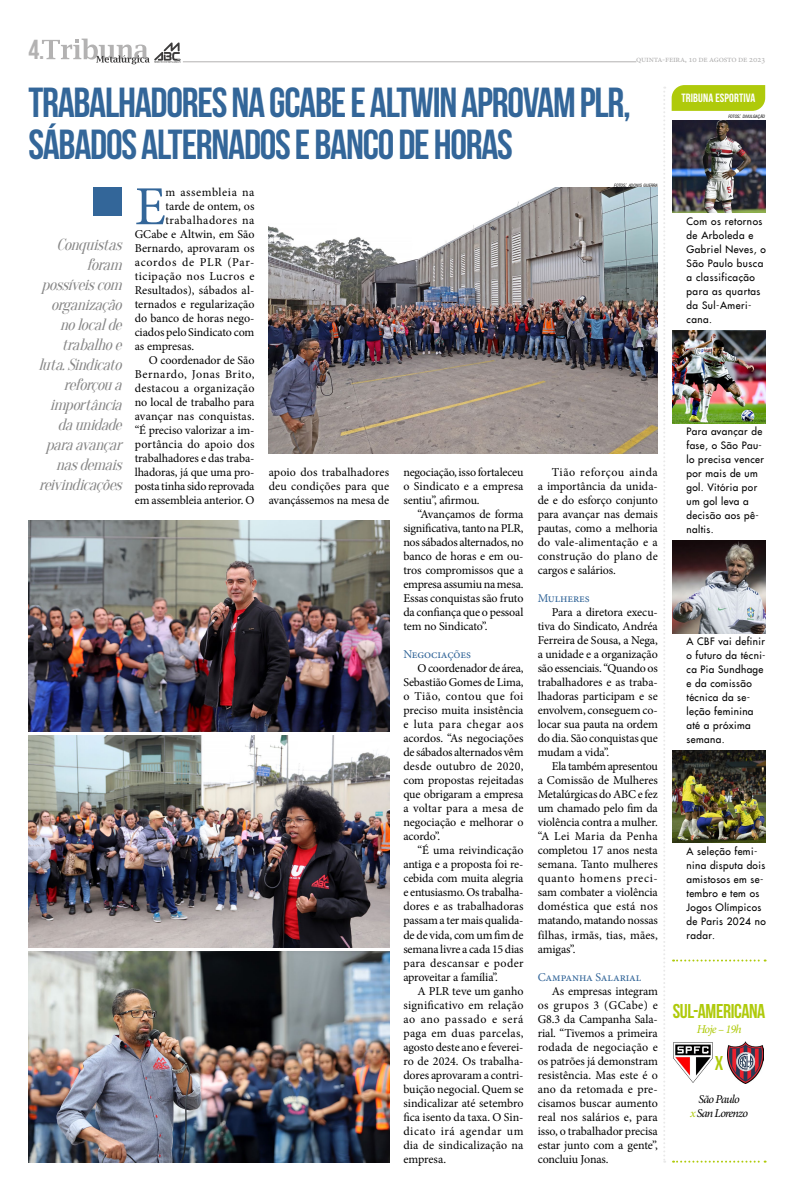
<style>
.page{position:relative;width:794px;height:1191px;background:#fff}
.page>*{position:absolute;margin:0;border:0;box-sizing:border-box;transform-origin:0 0}
.TEXTO{font:55.1px "Minion Pro";color:#369}
.t1{font:42px/42px "Bebas Neue";letter-spacing:-.03em;color:#369}
.TEXTO-2{font:27.5px "Bebas Neue";color:#b3b2b2}
.TEXTO-3{font:20px "Bebas Neue";letter-spacing:-.02em;color:#afca0b}
.TEXTO-4{font:italic 16px/20px "Oranienbaum";color:#878787;text-align:right}
.TEXTO-5{font:12px/14px "Minion Pro";letter-spacing:-.005em;color:#000;text-align:justify}
.TEXTO-6{font:12px "Minion Pro";letter-spacing:-.01em;color:#369}
.TEXTO-7{font:italic 12px "Minion Pro";letter-spacing:-.065em;color:#000}
.t2{font:12px "Bebas Neue";letter-spacing:.01em;color:#fff}
.TEXTO-8{font:italic 12px "Minion Pro";letter-spacing:-.06em;color:#afca0b}
.TEXTO-9{font:10px/14px "Futura";letter-spacing:.04em;color:#000}
.t3{font:9px "Minion Pro";letter-spacing:-.03em;color:#b3b2b2}
.Texto_final_tribu{font:italic condensed 4.4px "Swiss 721 BT";color:#000}
.s1{font-size:6.2px}
.s2{color:#afca0b}
</style>
<div class="page">
<img style="left:28px;top:520px;width:361px;height:211px">
<hr style="left:183px;top:61px;width:453px;height:1px;background:#b3b2b2">
<svg style="left:42px;top:39px;width:138px;height:25px"></svg>
<svg style="left:663px;top:87px;width:2px;height:1075px"></svg>
<svg style="left:671px;top:85px;width:94px;height:26px;background:#b2cc15"></svg>
<img style="left:672px;top:750px;width:93px;height:92px">
<img style="left:672px;top:540px;width:93px;height:93px">
<img style="left:672px;top:330px;width:93px;height:93px">
<img style="left:672px;top:120px;width:93px;height:93px">
<svg style="left:673px;top:1160px;width:92px;height:2px"></svg>
<svg style="left:673px;top:959px;width:92px;height:2px"></svg>
<img style="left:727px;top:1041px;width:36px;height:42px">
<img style="left:673px;top:1042px;width:40px;height:41px">
<img style="left:269px;top:187px;width:389px;height:267px">
<div style="left:93px;top:187px;width:29px;height:29px;background:#369"></div>
<img style="left:28px;top:951px;width:361px;height:211px">
<img style="left:28px;top:736px;width:361px;height:211px">
<p class="TEXTO-2" style="left:28px;top:34px;width:18px">4.</p>
<p class="t3" style="left:636px;top:53px;width:131px">quinta-feira, 10 de agosto de 2023</p>
<p class="t2" style="left:681px;top:92px;width:75px">TRIBUNA ESPORTIVA</p>
<p class="Texto_final_tribu" style="left:728px;top:113px;width:38px">FOTOS<span class="s1">:</span> DIVULGAÇÃO</p>
<p class="t1" style="left:28px;top:81px;width:604px">TRABALHADORES NA GCABE E ALTWIN APROVAM PLR,<br>SÁBADOS ALTERNADOS E BANCO DE HORAS</p>
<p class="TEXTO-4" style="left:39px;top:235px;width:90px">Conquistas foram possíveiscom organização nolocalde trabalhoe luta.Sindicato reforçoua importância daunidade paraavançar nasdemais reivindicações</p>
<p class="TEXTO" style="left:135px;top:170px;width:33px">E</p>
<p class="TEXTO-5" style="left:165px;top:185px;width:91px">m assembleia na</p>
<p class="TEXTO-5" style="left:165px;top:199px;width:91px">tarde de ontem, os</p>
<p class="TEXTO-5" style="left:165px;top:213px;width:91px">trabalhadores na</p>
<p class="TEXTO-5" style="left:135px;top:227px;width:121px">GCabe e Altwin, em São</p>
<p class="TEXTO-5" style="left:135px;top:241px;width:121px">Bernardo, aprovaram os</p>
<p class="TEXTO-5" style="left:135px;top:255px;width:121px">acordos de PLR (Par-</p>
<p class="TEXTO-5" style="left:135px;top:269px;width:121px">ticipação nos Lucros e</p>
<p class="TEXTO-5" style="left:135px;top:283px;width:121px">Resultados), sábados al-</p>
<p class="TEXTO-5" style="left:135px;top:297px;width:121px">ternados e regularização</p>
<p class="TEXTO-5" style="left:135px;top:311px;width:121px">do banco de horas nego-</p>
<p class="TEXTO-5" style="left:135px;top:325px;width:121px">ciados pelo Sindicato com</p>
<p class="TEXTO-5" style="left:135px;top:339px;width:61px">as empresas.</p>
<p class="TEXTO-5" style="left:135px;top:353px;width:121px;text-indent:14px">O coordenador de São Bernardo, Jonas Brito, destacou a organização no local de trabalho para avançar nas conquistas. “É preciso valorizar a im&shy;portância do apoio dos trabalhadores e das traba&shy;lhadoras, já que uma pro&shy;posta tinha sido reprovada em assembleia anterior. O</p>
<p class="Texto_final_tribu" style="left:614px;top:182px;width:45px">FOTOS<span class="s1">:</span> ADONIS GUERRA</p>
<p class="TEXTO-5" style="left:269px;top:465px;width:122px">apoio dos trabalhadores deu condições para que avançássemos na mesa de</p>
<p class="TEXTO-5" style="left:403px;top:465px;width:122px">negociação, isso fortaleceu o Sindicato e a empresa sentiu”, afirmou.</p>
<p class="TEXTO-5" style="left:403px;top:507px;width:122px;text-indent:14px">“Avançamos de forma significativa, tanto na PLR, nos sábados alternados, no banco de horas e em ou&shy;tros compromissos que a empresa assumiu na mesa.<br>Essas conquistas são fruto da confiança que o pessoal tem no Sindicato”.</p>
<p class="TEXTO-6" style="left:403px;top:646px;width:69px">Negociações</p>
<p class="TEXTO-5" style="left:403px;top:661px;width:122px;text-indent:14px">O coordenador de área, Sebastião Gomes de Lima, o Tião, contou que foi preciso muita insistência e luta para chegar aos acordos. “As negociações de sábados alternados vêm desde outubro de 2020, com propostas rejeitadas que obrigaram a empresa a voltar para a mesa de negociação e melhorar o acordo”.</p>
<p class="TEXTO-5" style="left:403px;top:843px;width:122px;text-indent:14px">“É uma reivindicação antiga e a proposta foi re&shy;cebida com muita alegria e entusiasmo. Os trabalha&shy;dores e as trabalhadoras passam a ter mais qualida&shy;de de vida, com um fim de semana livre a cada 15 dias para descansar e poder aproveitar a família”.</p>
<p class="TEXTO-5" style="left:403px;top:983px;width:122px;text-indent:14px">A PLR teve um ganho significativo em relação ao ano passado e será paga em duas parcelas, agosto deste ano e feverei&shy;ro de 2024. Os trabalha&shy;dores aprovaram a contri&shy;buição negocial. Quem se sindicalizar até setembro fica isento da taxa. O Sin&shy;dicato irá agendar um dia de sindicalização na empresa.</p>
<p class="TEXTO-5" style="left:538px;top:465px;width:122px;text-indent:14px">Tião reforçou ainda a importância da unida&shy;de e do esforço conjunto para avançar nas demais pautas, como a melhoria do vale-alimentação e a construção do plano de cargos e salários.</p>
<p class="TEXTO-6" style="left:538px;top:590px;width:54px">Mulheres</p>
<p class="TEXTO-5" style="left:538px;top:605px;width:122px;text-indent:14px">Para a diretora execu&shy;tiva do Sindicato, Andréa Ferreira de Sousa, a Nega, a unidade e a organização são essenciais. “Quando os trabalhadores e as traba&shy;lhadoras participam e se envolvem, conseguem co&shy;locar sua pauta na ordem do dia. São conquistas que mudam a vida”.</p>
<p class="TEXTO-5" style="left:538px;top:759px;width:122px;text-indent:14px">Ela também apresentou a Comissão de Mulheres Metalúrgicas do ABC e fez um chamado pelo fim da violência contra a mulher. “A Lei Maria da Penha completou 17 anos nesta semana. Tanto mulheres quanto homens preci&shy;sam combater a violência doméstica que está nos matando, matando nossas filhas, irmãs, tias, mães, amigas”.</p>
<p class="TEXTO-6" style="left:538px;top:968px;width:105px">Campanha Salarial</p>
<p class="TEXTO-5" style="left:538px;top:983px;width:122px;text-indent:14px">As empresas integram os grupos 3 (GCabe) e G8.3 da Campanha Sala&shy;rial. “Tivemos a primeira rodada de negociação e os patrões já demonstram resistência. Mas este é o ano da retomada e pre&shy;cisamos buscar aumento real nos salários e, para isso, o trabalhador precisa estar junto com a gente”, concluiu Jonas.</p>
<p class="TEXTO-9" style="left:686px;top:214px;width:81px">Com os retornos de Arboleda e<br>Gabriel Neves, o<br>São Paulo busca a classificação para as quartas da Sul-Ameri&shy;cana.</p>
<p class="TEXTO-9" style="left:686px;top:424px;width:79px">Para avançar de fase, o São Pau&shy;lo precisa vencer por mais de um gol. Vitória por um gol leva a decisão aos pê&shy;naltis.</p>
<p class="TEXTO-9" style="left:686px;top:634px;width:81px">A CBF vai definir o futuro da técni&shy;ca Pia Sundhage e da comissão técnica da se&shy;leção feminina até a próxima semana.</p>
<p class="TEXTO-9" style="left:686px;top:844px;width:81px">A seleção femi&shy;nina disputa dois amistosos em se&shy;tembro e tem os<br>Jogos Olímpicos de Paris 2024 no radar.</p>
<p class="TEXTO-3" style="left:673px;top:1000px;width:94px">SUL-AMERICANA</p>
<p class="TEXTO-8" style="left:697px;top:1020px;width:46px">Hoje – 19h</p>
<p class="TEXTO-3" style="left:715px;top:1052px;width:10px">X</p>
<p class="TEXTO-7" style="left:698px;top:1090px;width:43px">São Paulo</p>
<p class="TEXTO-7" style="left:690px;top:1104px;width:60px"><span class="s2">x</span> San Lorenzo</p>
</div>
